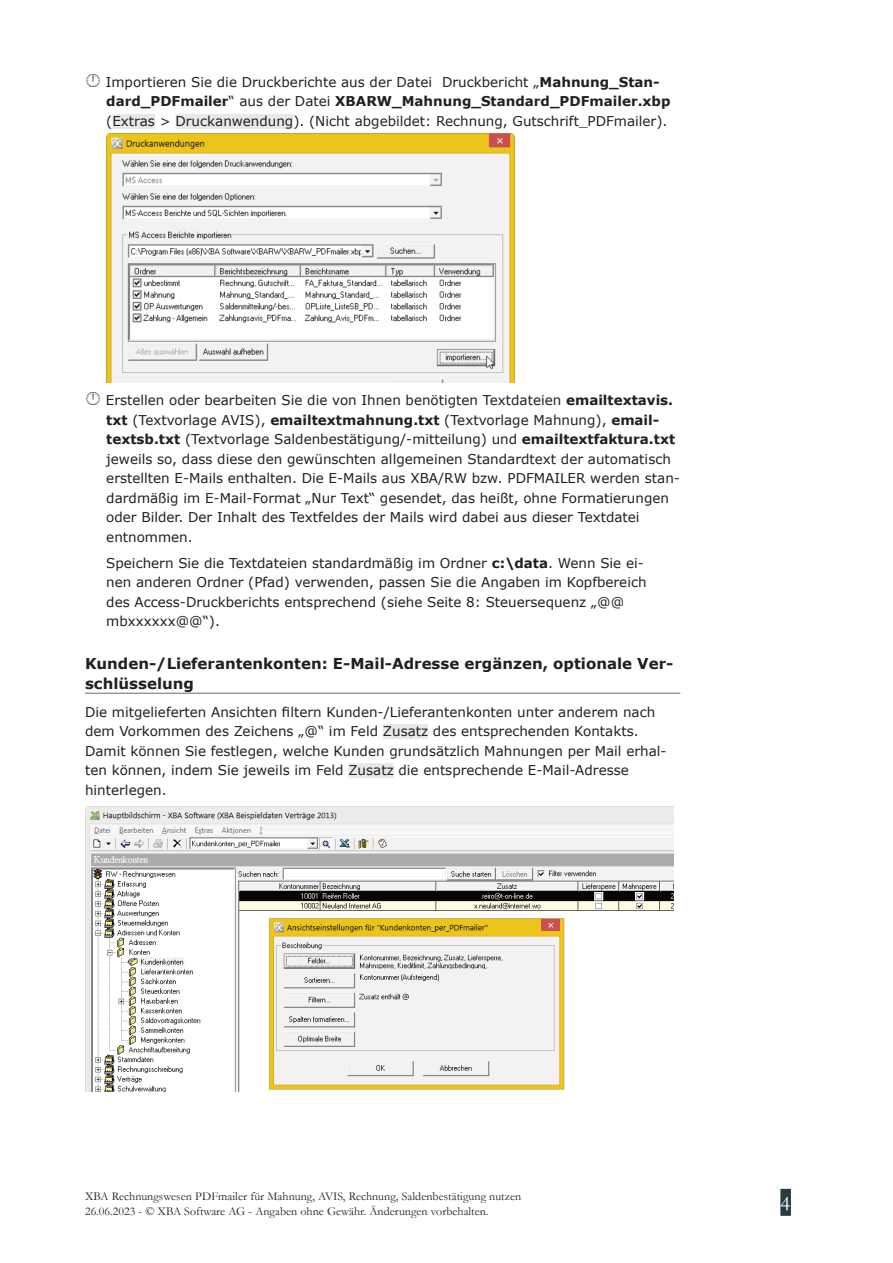
<style>
.page{position:relative;width:893px;height:1263px;background:#fff}
.page>*{position:absolute;margin:0;border:0;box-sizing:border-box;transform-origin:0 0}
.t1{font:21px "Garamond";color:#fff}
.t2{font:700 15px/19.5px "Verdana";color:#231f20}
.t3{font:13.5px/19.5px "Verdana";color:#231f20}
.t4{font:12px/14.4px "Garamond";color:#231f20}
.s1{font-weight:700}
.s2{font-family:"MS Reference Sans Serif"}
</style>
<div class="page">
<div style="left:780px;top:1189px;width:11px;height:27px;background:#283b40"></div>
<div style="left:112px;top:114px;width:43px;height:15px;background:#e9e8e9"></div>
<div style="left:175px;top:114px;width:118px;height:15px;background:#e9e8e9"></div>
<hr style="left:85px;top:693px;width:595px;height:1px;background:#577179">
<div style="left:383px;top:724px;width:45px;height:15px;background:#e9e8e9"></div>
<div style="left:348px;top:763px;width:46px;height:15px;background:#e9e8e9"></div>
<img style="left:106px;top:134px;width:408px;height:249px">
<img style="left:85px;top:806px;width:588px;height:286px">
<p class="t3" style="left:106px;top:73px;width:566px">Importieren Sie die Druckberichte aus der Datei Druckbericht „<span class="s1">Mahnung_Stan&shy;dard_PDFmailer</span>“ aus der Datei <span class="s1">XBARW_Mahnung_Standard_PDFmailer.xbp </span>(<span class="s2">Extras</span> &gt; <span class="s2">Druckanwendung</span>). (Nicht abgebildet: Rechnung, Gutschrift_PDFmailer).</p>
<p class="t3" style="left:106px;top:392px;width:576px">Erstellen oder bearbeiten Sie die von Ihnen benötigten Textdateien <span class="s1">emailtextavis. txt</span> (Textvorlage AVIS), <span class="s1">emailtextmahnung.txt</span> (Textvorlage Mahnung), <span class="s1">email&shy;textsb.txt</span> (Textvorlage Saldenbestätigung/-mitteilung) und <span class="s1">emailtextfaktura.txt </span>jeweils so, dass diese den gewünschten allgemeinen Standardtext der automatisch erstellten E-Mails enthalten. Die E-Mails aus XBA/RW bzw. PDFMAILER werden stan&shy;dardmäßig im E-Mail-Format „Nur Text“ gesendet, das heißt, ohne Formatierungen oder Bilder. Der Inhalt des Textfeldes der Mails wird dabei aus dieser Textdatei entnommen.</p>
<p class="t3" style="left:106px;top:554px;width:542px">Speichern Sie die Textdateien standardmäßig im Ordner <span class="s1">c:\data</span>. Wenn Sie ei&shy;nen anderen Ordner (Pfad) verwenden, passen Sie die Angaben im Kopfbereich des Access-Druckberichts entsprechend (siehe Seite 8: Steuersequenz „@@ mbxxxxxx@@“).</p>
<p class="t2" style="left:85px;top:655px;width:590px">Kunden-/Lieferantenkonten: E-Mail-Adresse ergänzen, optionale Ver&shy;schlüsselung</p>
<p class="t3" style="left:85px;top:703px;width:583px">Die mitgelieferten Ansichten filtern Kunden-/Lieferantenkonten unter anderem nach dem Vorkommen des Zeichens „@“ im Feld <span class="s2">Zusatz</span> des entsprechenden Kontakts.<br>Damit können Sie festlegen, welche Kunden grundsätzlich Mahnungen per Mail erhal&shy;ten können, indem Sie jeweils im Feld <span class="s2">Zusatz</span> die entsprechende E-Mail-Adresse hinterlegen.</p>
<p class="t4" style="left:85px;top:1191px;width:438px">XBA Rechnungswesen PDFmailer für Mahnung, AVIS, Rechnung, Saldenbestätigung nutzen<br>26.06.2023 - © XBA Software AG - Angaben ohne Gewähr. Änderungen vorbehalten.</p>
<h1 class="t1" style="left:780px;top:1196px;width:11px">4</h1>
</div>
